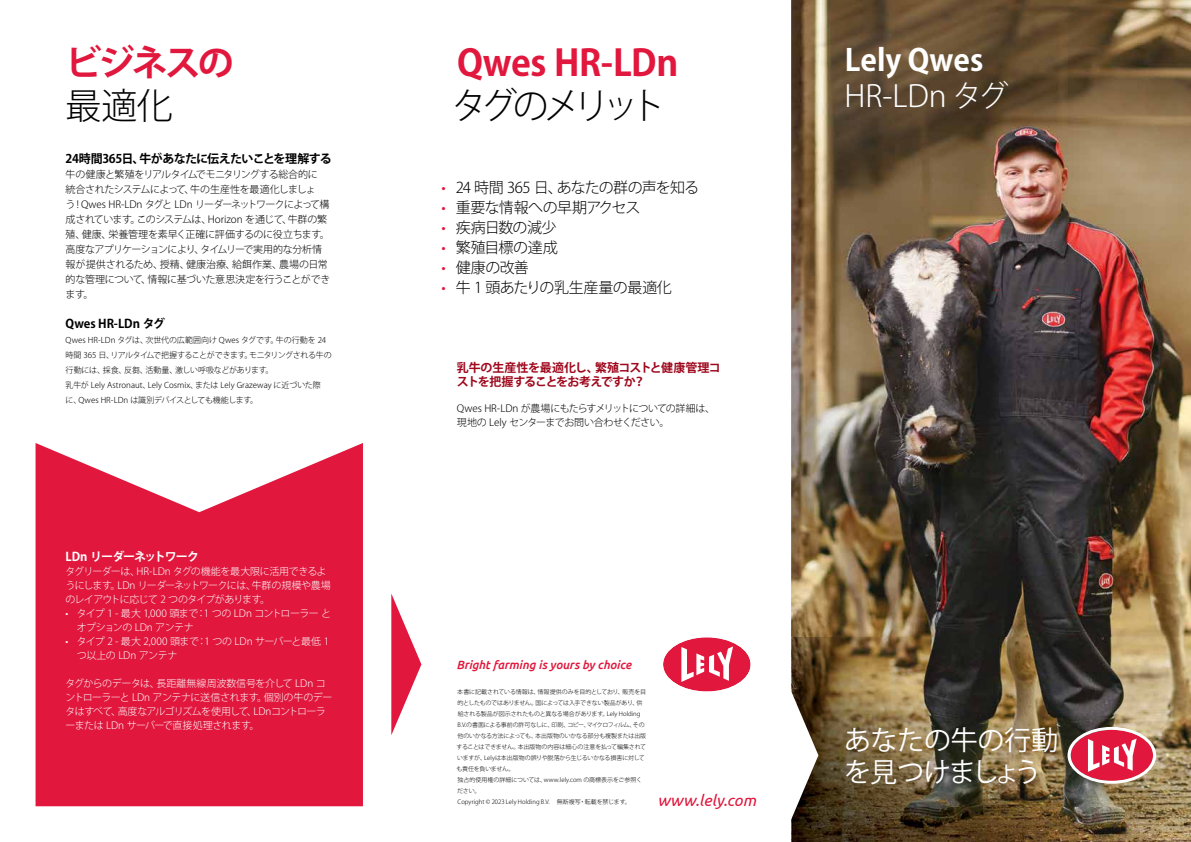
<style>
.page{position:relative;width:1191px;height:842px;background:#fff}
.page>*{position:absolute;margin:0;border:0;box-sizing:border-box;transform-origin:0 0}
.t1{font:700 36px "Koz Go Pro";letter-spacing:-.02em;color:#e1173d}
.t2{font:300 36px "Koz Go Pro";letter-spacing:-.16em;color:#000}
.t3{font:700 30px "Koz Go Pro";color:#fff}
.t4{font:300 30px "Koz Go Pro";color:#fff}
.t5{font:27px/32.4px "Koz Go Pro";letter-spacing:-.01em;color:#fff}
.t6{font:italic 16px "Ubuntu";color:#e1173d}
.t7{font:300 15px "Koz Go Pro";letter-spacing:-.04em;color:#000}
.t8{font:700 12px/14px "Koz Go Pro";letter-spacing:-.04em;color:#9e071c}
.t9{font:italic 500 12px "Ubuntu";letter-spacing:-.005em;color:#e1173d}
.t10{font:700 12px "Koz Go Pro";letter-spacing:-.035em;color:#000}
.t11{font:700 12px "Koz Go Pro";letter-spacing:-.09em;color:#fff}
.t12{font:700 12px "Koz Go Pro";letter-spacing:-.01em;color:#000}
.t13{font:300 10px/15px "Koz Go Pro";letter-spacing:-.04em;color:#000}
.t14{font:300 10px/14px "Koz Go Pro";letter-spacing:-.05em;color:#fff}
.t15{font:300 8px/15px "Koz Go Pro";letter-spacing:-.005em;color:#000}
.t16{font:300 6px/11px "Koz Go Pro";letter-spacing:-.02em;color:#000}
.s1{color:#e1173d}
</style>
<div class="page">
<img style="left:791px;top:0;width:400px;height:842px">
<img style="left:792px;top:638px;width:399px;height:204px">
<svg style="left:36px;top:443px;width:327px;height:363px;background:#e32d4f"></svg>
<svg style="left:1067px;top:727px;width:89px;height:57px"></svg>
<svg style="left:791px;top:684px;width:27px;height:142px"></svg>
<svg style="left:391px;top:593px;width:30px;height:142px"></svg>
<svg style="left:663px;top:637px;width:88px;height:55px"></svg>
<h1 class="t1" style="left:66px;top:39px;width:170px">ビジネスの</h1>
<h1 class="t2" style="left:66px;top:82px;width:109px">最適化</h1>
<h3 class="t10" style="left:66px;top:151px;width:267px">24時間365日、牛があなたに伝えたいことを理解する</h3>
<p class="t13" style="left:66px;top:167px;width:266px">牛の健康と繁殖をリアルタイムでモニタリングする総合的に<br>統合されたシステムによって、牛の生産性を最適化しましょ<br>う！Qwes HR-LDn タグと LDn リーダーネットワークによって構成されています。このシステムは、Horizon を通じて、牛群の繁殖、健康、栄養管理を素早く正確に評価するのに役立ちます。高度なアプリケーションにより、タイムリーで実用的な分析情報が提供されるため、授精、健康治療、給餌作業、農場の日常的な管理について、情報に基づいた意思決定を行うことができます。</p>
<h3 class="t12" style="left:66px;top:316px;width:101px">Qwes HR-LDn タグ</h3>
<h3 class="t15" style="left:66px;top:332px;width:268px">Qwes HR-LDn タグは、次世代の広範囲向け Qwes タグです。牛の行動を 24時間 365 日、リアルタイムで把握することができます。モニタリングされる牛の行動には、採食、反芻、活動量、激しい呼吸などがあります。<br>乳牛が Lely Astronaut、Lely Cosmix、または Lely Grazeway に近づいた際<br>に、Qwes HR-LDn は識別デバイスとしても機能します。</h3>
<h3 class="t11" style="left:66px;top:549px;width:135px">LDn リーダーネットワーク</h3>
<h3 class="t14" style="left:66px;top:564px;width:267px">タグリーダーは、HR-LDn タグの機能を最大限に活用できるようにします。LDn リーダーネットワークには、牛群の規模や農場のレイアウトに応じて 2 つのタイプがあります。</h3>
<h3 class="t14" style="left:77px;top:606px;width:256px;text-indent:-11px">• タイプ 1 - 最大 1,000 頭まで：1 つの LDn コントローラー とオプションの LDn アンテナ</h3>
<h3 class="t14" style="left:77px;top:634px;width:254px;text-indent:-11px">• タイプ 2 - 最大 2,000 頭まで：1 つの LDn サーバーと最低 1つ以上の LDn アンテナ</h3>
<h3 class="t14" style="left:66px;top:676px;width:268px">タグからのデータは、長距離無線周波数信号を介して LDn コントローラーと LDn アンテナに送信されます。個別の牛のデータはすべて、高度なアルゴリズムを使用して、LDnコントローラーまたは LDn サーバーで直接処理されます。</h3>
<h1 class="t1" style="left:457px;top:39px;width:223px">Qwes HR-LDn</h1>
<h1 class="t2" style="left:451px;top:82px;width:216px">タグのメリット</h1>
<h3 class="t7" style="left:441px;top:177px;width:259px"><span class="s1">•</span> 24 時間 365 日、あなたの群の声を知る</h3>
<h3 class="t7" style="left:441px;top:197px;width:200px"><span class="s1">•</span> 重要な情報への早期アクセス</h3>
<h3 class="t7" style="left:441px;top:217px;width:116px"><span class="s1">•</span> 疾病日数の減少</h3>
<h3 class="t7" style="left:441px;top:237px;width:118px"><span class="s1">•</span> 繁殖目標の達成</h3>
<h3 class="t7" style="left:441px;top:257px;width:89px"><span class="s1">•</span> 健康の改善</h3>
<h3 class="t7" style="left:441px;top:277px;width:232px"><span class="s1">•</span> 牛 1 頭あたりの乳生産量の最適化</h3>
<h3 class="t8" style="left:457px;top:362px;width:265px">乳牛の生産性を最適化し、繁殖コストと健康管理コストを把握することをお考えですか？</h3>
<h3 class="t13" style="left:457px;top:402px;width:260px;line-height:14px">Qwes HR-LDn が農場にもたらすメリットについての詳細は、現地の Lely センターまでお問い合わせください。</h3>
<h2 class="t3" style="left:845px;top:41px;width:140px">Lely Qwes</h2>
<h2 class="t4" style="left:844px;top:76px;width:166px">HR-LDn タグ</h2>
<h3 class="t9" style="left:456px;top:657px;width:176px">Bright farming is yours by choice</h3>
<p class="t16" style="left:456px;top:686px;width:191px">本書に記載されている情報は、情報提供のみを目的としており、販売を目的としたものではありません。国によっては入手できない製品があり、供給される製品が図示されたものと異なる場合があります。Lely Holding B.V.の書面による事前の許可なしに、印刷、コピー、マイクロフィルム、その他のいかなる方法によっても、本出版物のいかなる部分も複製または出版することはできません。本出版物の内容は細心の注意を払って編集されていますが、Lelyは本出版物の誤りや脱落から生じるいかなる損害に対しても責任を負いません。<br>独占的使用権の詳細については、www.lely.com の商標表示をご参照ください。<br>Copyright © 2023 Lely Holding B.V. 　無断複写・転載を禁じます。</p>
<h3 class="t6" style="left:657px;top:791px;width:100px">www.lely.com</h3>
<h3 class="t5" style="left:844px;top:724px;width:215px">あなたの牛の行動を見つけましょう</h3>
</div>
